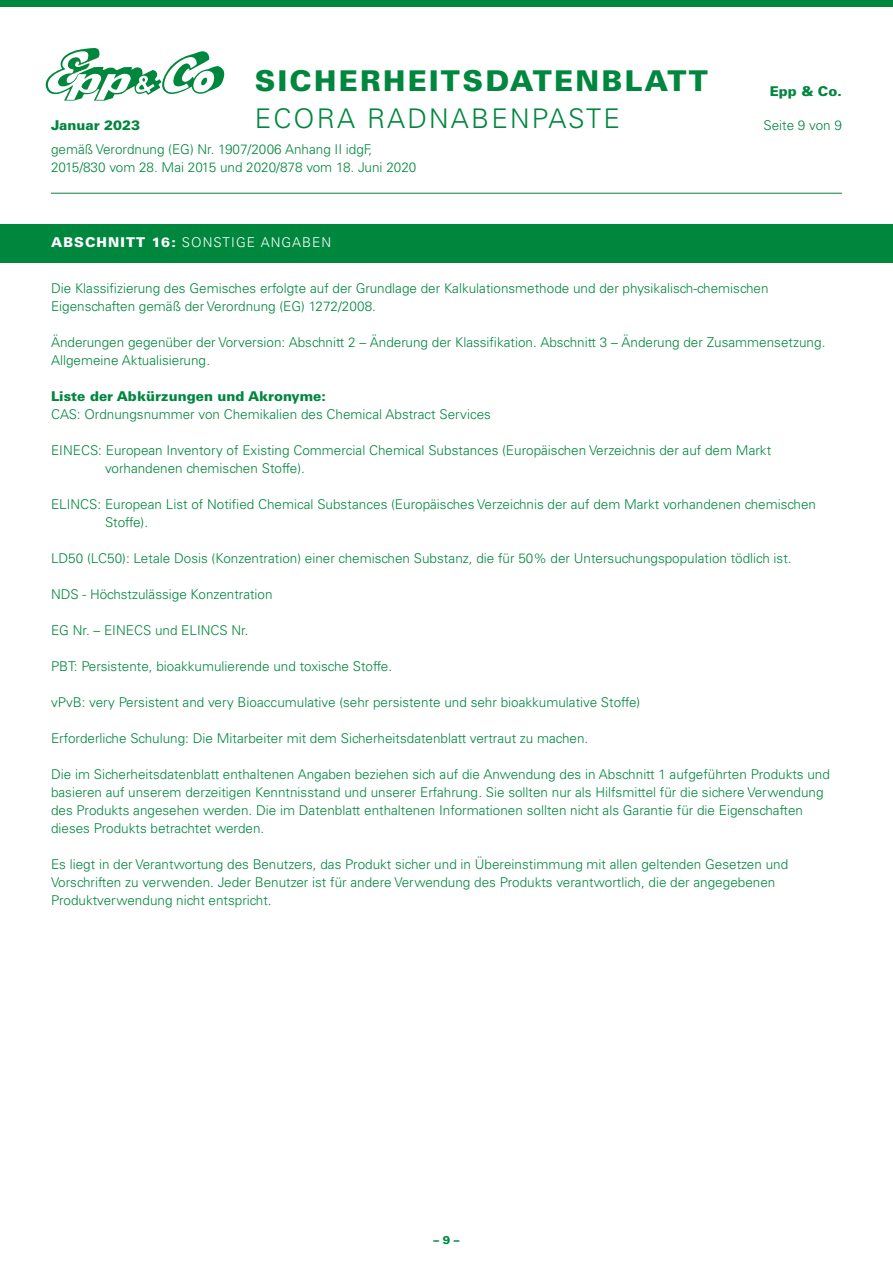
<style>
.page{position:relative;width:893px;height:1263px;background:#fff}
.page>*{position:absolute;margin:0;border:0;box-sizing:border-box;transform-origin:0 0}
.t1{font:900 28.65px "Univers LT";letter-spacing:.08em;color:#00873e}
.t2{font:300 27.15px "Univers LT";letter-spacing:.08em;color:#00873e}
.t3{font:300 13.5px/18px "Univers LT";color:#00873e}
.t4{font:900 13.5px "Univers LT";color:#00873e}
.t5{font:300 13.5px "Univers LT";letter-spacing:.08em;color:#fff}
.t6{font:900 11.25px "Univers LT";color:#00873e}
.s1{font-weight:900}
</style>
<div class="page">
<img style="left:46px;top:48px;width:60px;height:53px">
<svg style="left:47px;top:50px;width:177px;height:50px"></svg>
<div style="left:0;top:0;width:893px;height:7px;background:#00873e"></div>
<hr style="left:51px;top:193px;width:791px;height:1px;background:#00873e">
<div style="left:0;top:224px;width:893px;height:38px;background:#00873e"></div>
<h1 class="t1" style="left:255px;top:63px;width:455px">SICHERHEITSDATENBLATT</h1>
<p class="t4" style="left:770px;top:83px;width:74px">Epp &amp; Co.</p>
<h2 class="t2" style="left:255px;top:102px;width:367px">ECORA RADNABENPASTE</h2>
<p class="t4" style="left:51px;top:116px;width:91px">Januar 2023</p>
<p class="t3" style="left:763px;top:116px;width:80px">Seite 9 von 9</p>
<p class="t3" style="left:51px;top:140px;width:367px">gemäß Verordnung (EG) Nr. 1907/2006 Anhang II idgF,<br>2015/830 vom 28. Mai 2015 und 2020/878 vom 18. Juni 2020</p>
<p class="t5" style="left:51px;top:234px;width:282px"><span class="s1">ABSCHNITT 16:</span> SONSTIGE ANGABEN</p>
<p class="t3" style="left:51px;top:279px;width:719px">Die Klassifizierung des Gemisches erfolgte auf der Grundlage der Kalkulationsmethode und der physikalisch-chemischen<br>Eigenschaften gemäß der Verordnung (EG) 1272/2008.</p>
<p class="t3" style="left:51px;top:333px;width:776px">Änderungen gegenüber der Vorversion: Abschnitt 2 – Änderung der Klassifikation. Abschnitt 3 – Änderung der Zusammensetzung.<br>Allgemeine Aktualisierung.</p>
<p class="t4" style="left:51px;top:388px;width:276px">Liste der Abkürzungen und Akronyme:</p>
<p class="t3" style="left:51px;top:405px;width:441px">CAS: Ordnungsnummer von Chemikalien des Chemical Abstract Services</p>
<p class="t3" style="left:105px;top:441px;width:668px;text-indent:-54px">EINECS: European Inventory of Existing Commercial Chemical Substances (Europäischen Verzeichnis der auf dem Markt vorhandenen chemischen Stoffe).</p>
<p class="t3" style="left:105px;top:495px;width:713px;text-indent:-54px">ELINCS: European List of Notified Chemical Substances (Europäisches Verzeichnis der auf dem Markt vorhandenen chemischen<br>Stoffe).</p>
<p class="t3" style="left:51px;top:549px;width:742px">LD50 (LC50): Letale Dosis (Konzentration) einer chemischen Substanz, die für 50% der Untersuchungspopulation tödlich ist.</p>
<p class="t3" style="left:51px;top:585px;width:223px">NDS - Höchstzulässige Konzentration</p>
<p class="t3" style="left:51px;top:621px;width:199px">EG Nr. – EINECS und ELINCS Nr.</p>
<p class="t3" style="left:51px;top:657px;width:343px">PBT: Persistente, bioakkumulierende und toxische Stoffe.</p>
<p class="t3" style="left:51px;top:693px;width:591px">vPvB: very Persistent and very Bioaccumulative (sehr persistente und sehr bioakkumulative Stoffe)</p>
<p class="t3" style="left:51px;top:729px;width:539px">Erforderliche Schulung: Die Mitarbeiter mit dem Sicherheitsdatenblatt vertraut zu machen.</p>
<p class="t3" style="left:51px;top:765px;width:780px">Die im Sicherheitsdatenblatt enthaltenen Angaben beziehen sich auf die Anwendung des in Abschnitt 1 aufgeführten Produkts und basieren auf unserem derzeitigen Kenntnisstand und unserer Erfahrung. Sie sollten nur als Hilfsmittel für die sichere Verwendung des Produkts angesehen werden. Die im Datenblatt enthaltenen Informationen sollten nicht als Garantie für die Eigenschaften dieses Produkts betrachtet werden.</p>
<p class="t3" style="left:51px;top:855px;width:739px">Es liegt in der Verantwortung des Benutzers, das Produkt sicher und in Übereinstimmung mit allen geltenden Gesetzen und<br>Vorschriften zu verwenden. Jeder Benutzer ist für andere Verwendung des Produkts verantwortlich, die der angegebenen<br>Produktverwendung nicht entspricht.</p>
<p class="t6" style="left:433px;top:1233px;width:28px">– 9 –</p>
</div>
